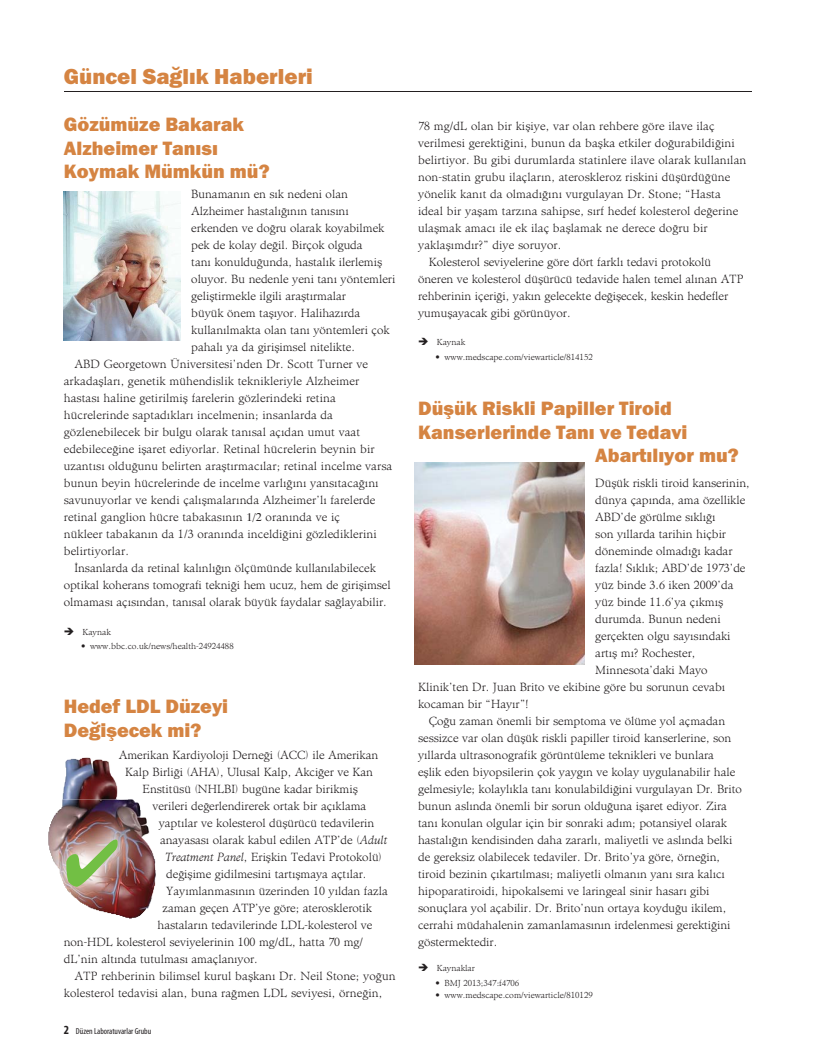
<style>
.page{position:relative;width:815px;height:1063px;background:#fff}
.page>*{position:absolute;margin:0;border:0;box-sizing:border-box;transform-origin:0 0}
.t1{font:800 22.5px "Franklin Gothic";color:#d58442}
.t2{font:800 20px/23.8px "Franklin Gothic";color:#d58442}
.t3{font:11.88px/17px "Admine";color:#231f20}
.t4{font:8.75px "Admine";color:#231f20}
.t5{font:condensed 8.75px "Myriad Pro";color:#231f20}
.s1{font-weight:300;font-style:italic}
.s2{font-weight:700;font-size:12.5px}
</style>
<div class="page">
<hr style="left:64px;top:91px;width:687px;height:1px;background:#231f20">
<img style="left:64px;top:192px;width:117px;height:149px">
<img style="left:62px;top:758px;width:71px;height:42px">
<img style="left:48px;top:800px;width:108px;height:119px">
<img style="left:415px;top:462px;width:170px;height:202px">
<svg style="left:66px;top:839px;width:52px;height:48px;background:#d4bebb"></svg>
<h1 class="t1" style="left:64px;top:69px;width:251px">Güncel Sağlık Haberleri</h1>
<h2 class="t2" style="left:64px;top:114px;width:207px">Gözümüze Bakarak<br>Alzheimer Tanısı<br>Koymak Mümkün mü?</h2>
<p class="t3" style="left:191px;top:187px;width:158px">Bunamanın en sık nedeni olan</p>
<p class="t3" style="left:191px;top:204px;width:159px">Alzheimer hastalığının tanısını</p>
<p class="t3" style="left:191px;top:221px;width:195px">erkenden ve doğru olarak koyabilmek</p>
<p class="t3" style="left:191px;top:238px;width:173px">pek de kolay değil. Birçok olguda</p>
<p class="t3" style="left:191px;top:255px;width:192px">tanı konulduğunda, hastalık ilerlemiş</p>
<p class="t3" style="left:191px;top:272px;width:206px">oluyor. Bu nedenle yeni tanı yöntemleri</p>
<p class="t3" style="left:191px;top:289px;width:156px">geliştirmekle ilgili araştırmalar</p>
<p class="t3" style="left:191px;top:306px;width:170px">büyük önem taşıyor. Halihazırda</p>
<p class="t3" style="left:191px;top:323px;width:200px">kullanılmakta olan tanı yöntemleri çok</p>
<p class="t3" style="left:191px;top:340px;width:165px">pahalı ya da girişimsel nitelikte.</p>
<p class="t3" style="left:74px;top:357px;width:295px">ABD Georgetown Üniversitesi’nden Dr. Scott Turner ve</p>
<p class="t3" style="left:64px;top:374px;width:297px">arkadaşları, genetik mühendislik teknikleriyle Alzheimer</p>
<p class="t3" style="left:64px;top:391px;width:274px">hastası haline getirilmiş farelerin gözlerindeki retina</p>
<p class="t3" style="left:64px;top:408px;width:271px">hücrelerinde saptadıkları incelmenin; insanlarda da</p>
<p class="t3" style="left:64px;top:425px;width:298px">gözlenebilecek bir bulgu olarak tanısal açıdan umut vaat</p>
<p class="t3" style="left:64px;top:442px;width:312px">edebileceğine işaret ediyorlar. Retinal hücrelerin beynin bir</p>
<p class="t3" style="left:64px;top:459px;width:330px">uzantısı olduğunu belirten araştırmacılar; retinal incelme varsa</p>
<p class="t3" style="left:64px;top:476px;width:316px">bunun beyin hücrelerinde de incelme varlığını yansıtacağını</p>
<p class="t3" style="left:64px;top:493px;width:313px">savunuyorlar ve kendi çalışmalarında Alzheimer’lı farelerde</p>
<p class="t3" style="left:64px;top:510px;width:180px">retinal ganglion hücre tabakasının</p>
<p class="t3" style="left:64px;top:510px;width:314px;text-indent:202px">oranında ve iç nükleer tabakanın da 1/3 oranında inceldiğini gözlediklerini belirtiyorlar.</p>
<p class="t3" style="left:64px;top:561px;width:329px;text-align:center">İnsanlarda da retinal kalınlığın ölçümünde kullanılabilecek optikal koherans tomografi tekniği hem ucuz, hem de girişimsel olmaması açısından, tanısal olarak büyük faydalar sağlayabilir.</p>
<p class="t4" style="left:64px;top:628px;width:49px">➔ Kaynak</p>
<p class="t4" style="left:81px;top:643px;width:154px">• www.bbc.co.uk/news/health-24924488</p>
<h2 class="t2" style="left:64px;top:696px;width:166px">Hedef LDL Düzeyi<br>Değişecek mi?</h2>
<p class="t3" style="left:119px;top:748px;width:261px">Amerikan Kardiyoloji Derneği (ACC) ile Amerikan</p>
<p class="t3" style="left:125px;top:765px;width:250px">Kalp Birliği (AHA), Ulusal Kalp, Akciğer ve Kan</p>
<p class="t3" style="left:143px;top:782px;width:217px">Enstitüsü (NHLBI) bugüne kadar birikmiş</p>
<p class="t3" style="left:153px;top:799px;width:215px">verileri değerlendirerek ortak bir açıklama</p>
<p class="t3" style="left:159px;top:816px;width:217px">yaptılar ve kolesterol düşürücü tedavilerin</p>
<p class="t3" style="left:160px;top:833px;width:229px">anayasası olarak kabul edilen ATP’de (<span class="s1">Adult</span></p>
<p class="t3" style="left:165px;top:850px;width:219px"><span class="s1">Treatment Panel</span>, Erişkin Tedavi Protokolü)</p>
<p class="t3" style="left:166px;top:867px;width:202px">değişime gidilmesini tartışmaya açtılar.</p>
<p class="t3" style="left:166px;top:884px;width:223px">Yayımlanmasının üzerinden 10 yıldan fazla</p>
<p class="t3" style="left:163px;top:901px;width:211px">zaman geçen ATP’ye göre; aterosklerotik</p>
<p class="t3" style="left:158px;top:918px;width:216px">hastaların tedavilerinde LDL-kolesterol ve</p>
<p class="t3" style="left:64px;top:935px;width:301px">non-HDL kolesterol seviyelerinin 100 mg/dL, hatta 70 mg/</p>
<p class="t3" style="left:64px;top:952px;width:195px">dL’nin altında tutulması amaçlanıyor.</p>
<p class="t3" style="left:74px;top:969px;width:323px">ATP rehberinin bilimsel kurul başkanı Dr. Neil Stone; yoğun</p>
<p class="t3" style="left:64px;top:986px;width:320px">kolesterol tedavisi alan, buna rağmen LDL seviyesi, örneğin,</p>
<p class="t5" style="left:64px;top:1028px;width:89px"><span class="s2">2</span> Düzen Laboratuvarlar Grubu</p>
<p class="t3" style="left:418px;top:119px;width:298px">78 mg/dL olan bir kişiye, var olan rehbere göre ilave ilaç</p>
<p class="t3" style="left:418px;top:136px;width:318px">verilmesi gerektiğini, bunun da başka etkiler doğurabildiğini</p>
<p class="t3" style="left:418px;top:153px;width:330px">belirtiyor. Bu gibi durumlarda statinlere ilave olarak kullanılan</p>
<p class="t3" style="left:418px;top:170px;width:314px">non-statin grubu ilaçların, ateroskleroz riskini düşürdüğüne</p>
<p class="t3" style="left:418px;top:187px;width:304px">yönelik kanıt da olmadığını vurgulayan Dr. Stone; “Hasta</p>
<p class="t3" style="left:418px;top:204px;width:322px">ideal bir yaşam tarzına sahipse, sırf hedef kolesterol değerine</p>
<p class="t3" style="left:418px;top:221px;width:291px">ulaşmak amacı ile ek ilaç başlamak ne derece doğru bir</p>
<p class="t3" style="left:418px;top:238px;width:145px">yaklaşımdır?” diye soruyor.</p>
<p class="t3" style="left:429px;top:255px;width:284px">Kolesterol seviyelerine göre dört farklı tedavi protokolü</p>
<p class="t3" style="left:418px;top:272px;width:327px">öneren ve kolesterol düşürücü tedavide halen temel alınan ATP</p>
<p class="t3" style="left:418px;top:289px;width:312px">rehberinin içeriği, yakın gelecekte değişecek, keskin hedefler</p>
<p class="t3" style="left:418px;top:306px;width:154px">yumuşayacak gibi görünüyor.</p>
<p class="t4" style="left:418px;top:339px;width:49px">➔ Kaynak</p>
<p class="t4" style="left:435px;top:354px;width:159px">• www.medscape.com/viewarticle/814152</p>
<h2 class="t2" style="left:418px;top:398px;width:255px">Düşük Riskli Papiller Tiroid</h2>
<h2 class="t2" style="left:418px;top:422px;width:271px">Kanserlerinde Tanı ve Tedavi</h2>
<h2 class="t2" style="left:595px;top:445px;width:145px">Abartılıyor mu?</h2>
<p class="t3" style="left:595px;top:476px;width:156px">Düşük riskli tiroid kanserinin,</p>
<p class="t3" style="left:595px;top:493px;width:151px">dünya çapında, ama özellikle</p>
<p class="t3" style="left:595px;top:510px;width:122px">ABD’de görülme sıklığı</p>
<p class="t3" style="left:595px;top:527px;width:132px">son yıllarda tarihin hiçbir</p>
<p class="t3" style="left:595px;top:544px;width:139px">döneminde olmadığı kadar</p>
<p class="t3" style="left:595px;top:561px;width:152px">fazla! Sıklık; ABD’de 1973’de</p>
<p class="t3" style="left:595px;top:578px;width:140px">yüz binde 3.6 iken 2009’da</p>
<p class="t3" style="left:595px;top:595px;width:129px">yüz binde 11.6’ya çıkmış</p>
<p class="t3" style="left:595px;top:612px;width:127px">durumda. Bunun nedeni</p>
<p class="t3" style="left:595px;top:629px;width:137px">gerçekten olgu sayısındaki</p>
<p class="t3" style="left:595px;top:646px;width:102px">artış mı? Rochester,</p>
<p class="t3" style="left:595px;top:663px;width:114px">Minnesota’daki Mayo</p>
<p class="t3" style="left:418px;top:680px;width:308px">Klinik’ten Dr. Juan Brito ve ekibine göre bu sorunun cevabı</p>
<p class="t3" style="left:418px;top:697px;width:112px">kocaman bir “Hayır”!</p>
<p class="t3" style="left:429px;top:714px;width:298px">Çoğu zaman önemli bir semptoma ve ölüme yol açmadan</p>
<p class="t3" style="left:418px;top:731px;width:315px">sessizce var olan düşük riskli papiller tiroid kanserlerine, son</p>
<p class="t3" style="left:418px;top:748px;width:297px">yıllarda ultrasonografik görüntüleme teknikleri ve bunlara</p>
<p class="t3" style="left:418px;top:765px;width:319px">eşlik eden biyopsilerin çok yaygın ve kolay uygulanabilir hale</p>
<p class="t3" style="left:418px;top:782px;width:325px">gelmesiyle; kolaylıkla tanı konulabildiğini vurgulayan Dr. Brito</p>
<p class="t3" style="left:418px;top:799px;width:310px">bunun aslında önemli bir sorun olduğuna işaret ediyor. Zira</p>
<p class="t3" style="left:418px;top:816px;width:310px">tanı konulan olgular için bir sonraki adım; potansiyel olarak</p>
<p class="t3" style="left:418px;top:833px;width:316px">hastalığın kendisinden daha zararlı, maliyetli ve aslında belki</p>
<p class="t3" style="left:418px;top:850px;width:303px">de gereksiz olabilecek tedaviler. Dr. Brito’ya göre, örneğin,</p>
<p class="t3" style="left:418px;top:867px;width:308px">tiroid bezinin çıkartılması; maliyetli olmanın yanı sıra kalıcı</p>
<p class="t3" style="left:418px;top:884px;width:293px">hipoparatiroidi, hipokalsemi ve laringeal sinir hasarı gibi</p>
<p class="t3" style="left:418px;top:901px;width:310px">sonuçlara yol açabilir. Dr. Brito’nun ortaya koyduğu ikilem,</p>
<p class="t3" style="left:418px;top:918px;width:314px">cerrahi müdahalenin zamanlamasının irdelenmesi gerektiğini</p>
<p class="t3" style="left:418px;top:935px;width:81px">göstermektedir.</p>
<p class="t4" style="left:418px;top:965px;width:58px">➔ Kaynaklar</p>
<p class="t4" style="left:435px;top:979px;width:85px">• BMJ 2013;347:f4706</p>
<p class="t4" style="left:435px;top:991px;width:159px">• www.medscape.com/viewarticle/810129</p>
</div>
